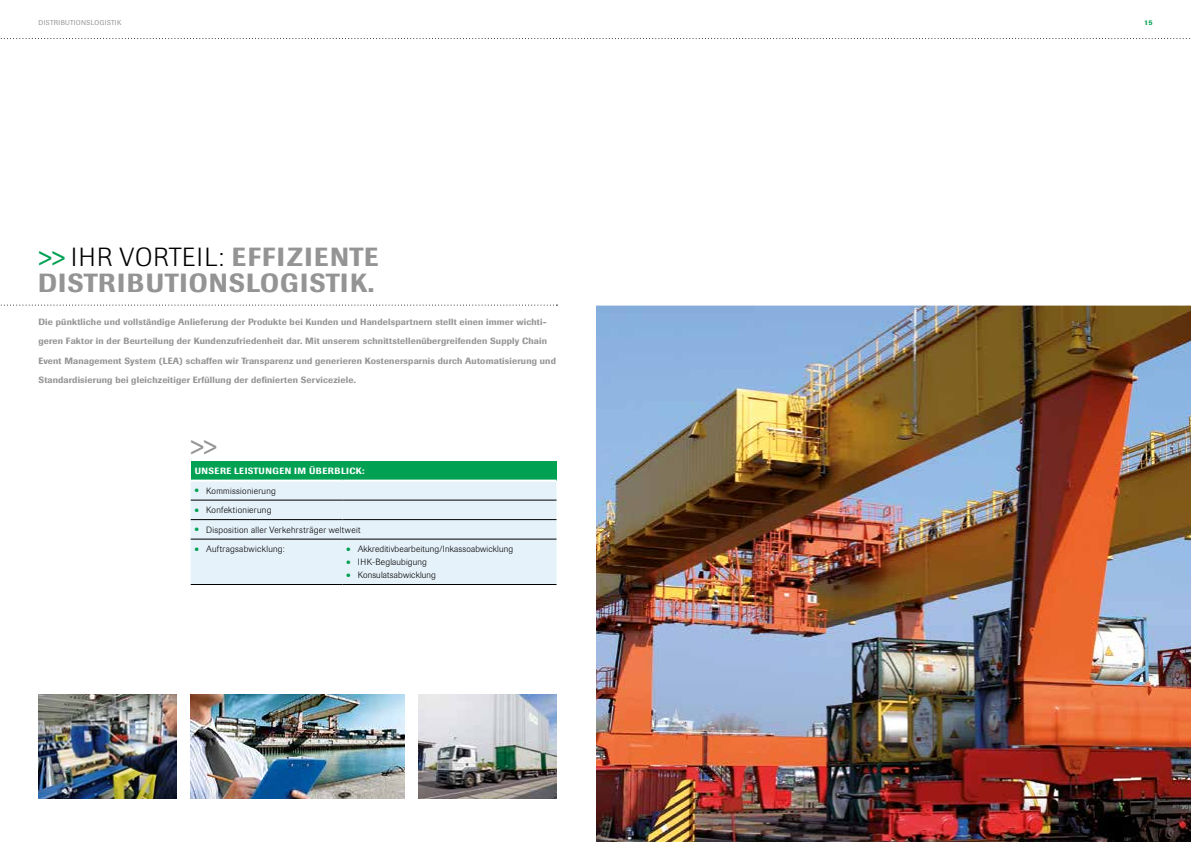
<style>
.page{position:relative;width:1191px;height:842px;background:#fff}
.page>*{position:absolute;margin:0;border:0;box-sizing:border-box;transform-origin:0 0}
.t1{font:500 26px/26px "Imago BQ";letter-spacing:.04em;color:#949494}
.t2{font:26px "Imago BQ";color:#949494}
.t3{font:500 9px/19.5px "Imago BQ";letter-spacing:.02em;color:#949494}
.t4{font:300 9px "Imago BQ";letter-spacing:.03em;color:#000}
.t5{font:500 9px "Imago BQ";letter-spacing:.06em;color:#fff}
.t6{font:7px "Imago BQ";letter-spacing:.05em;color:#949494}
.t7{font:500 7px "Imago BQ";color:#00a153}
.s1{font-weight:400;color:#00a153}
.s2{font-weight:300;color:#000}
</style>
<div class="page">
<img style="left:596px;top:305px;width:595px;height:537px">
<img style="left:419px;top:694px;width:138px;height:105px">
<img style="left:39px;top:694px;width:137px;height:105px">
<img style="left:191px;top:694px;width:214px;height:105px">
<svg style="left:0;top:38px;width:1190px;height:1px"></svg>
<svg style="left:0;top:305px;width:557px;height:1px"></svg>
<div style="left:191px;top:461px;width:365px;height:20px;background:#00a153"></div>
<div style="left:191px;top:482px;width:365px;height:102px;background:#e6f2fa"></div>
<hr style="left:191px;top:480px;width:151px;height:2px;background:#fff">
<hr style="left:342px;top:480px;width:214px;height:2px;background:#fff">
<hr style="left:191px;top:500px;width:151px;height:1px;background:#000">
<hr style="left:342px;top:500px;width:214px;height:1px;background:#000">
<hr style="left:191px;top:519px;width:151px;height:1px;background:#000">
<hr style="left:342px;top:519px;width:214px;height:1px;background:#000">
<hr style="left:191px;top:539px;width:151px;height:1px;background:#000">
<hr style="left:342px;top:539px;width:214px;height:1px;background:#000">
<hr style="left:191px;top:584px;width:151px;height:1px;background:#000">
<hr style="left:342px;top:584px;width:214px;height:1px;background:#000">
<p class="t6" style="left:39px;top:19px;width:84px">DISTRIBUTIONSLOGISTIK</p>
<p class="t7" style="left:1144px;top:18px;width:10px">15</p>
<h1 class="t1" style="left:36px;top:244px;width:344px"><span class="s1">&gt;&gt;</span><span class="s2">IHR VORTEIL:</span> EFFIZIENTE<br>DISTRIBUTIONSLOGISTIK.</h1>
<p class="t3" style="left:39px;top:312px;width:519px">Die pünktliche und vollständige Anlieferung der Produkte bei Kunden und Handelspartnern stellt einen immer wichti&shy;geren Faktor in der Beurteilung der Kundenzufriedenheit dar. Mit unserem schnittstellenübergreifenden Supply Chain Event Management System (LEA) schaffen wir Transparenz und generieren Kostenersparnis durch Automatisierung und Standardisierung bei gleichzeitiger Erfüllung der definierten Serviceziele.</p>
<h1 class="t2" style="left:187px;top:430px;width:33px">&gt;&gt;</h1>
<p class="t5" style="left:195px;top:465px;width:171px">UNSERE LEISTUNGEN IM ÜBERBLICK:</p>
<p class="t4" style="left:195px;top:485px;width:83px"><sup>●</sup> Kommissionierung</p>
<p class="t4" style="left:195px;top:505px;width:78px"><sup>●</sup> Konfektionierung</p>
<p class="t4" style="left:195px;top:524px;width:167px"><sup>●</sup> Disposition aller Verkehrsträger weltweit</p>
<p class="t4" style="left:195px;top:544px;width:92px"><sup>●</sup> Auftragsabwicklung:</p>
<p class="t4" style="left:346px;top:544px;width:168px"><sup>●</sup> Akkreditivbearbeitung/Inkassoabwicklung</p>
<p class="t4" style="left:346px;top:557px;width:82px"><sup>●</sup> IHK-Beglaubigung</p>
<p class="t4" style="left:346px;top:570px;width:91px"><sup>●</sup> Konsulatsabwicklung</p>
</div>
